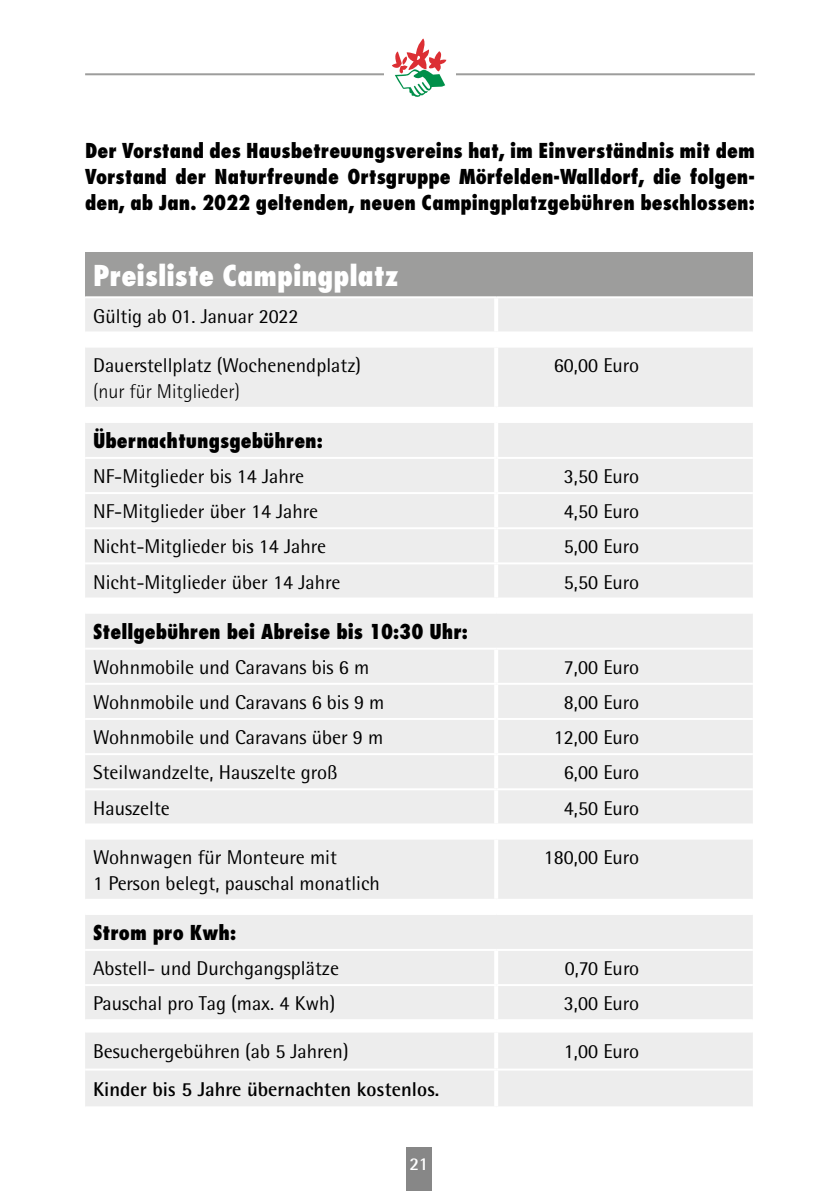
<style>
.page{position:relative;width:840px;height:1191px;background:#fff}
.page>*{position:absolute;margin:0;border:0;box-sizing:border-box;transform-origin:0 0}
.t1{font:800 condensed 28px "Futura";color:#fff}
.t2{font:20px/26px "Rotis Semi Sans";color:#000}
.t3{font:800 condensed 20px/26px "Futura";color:#000;text-align:justify}
.t4{font:700 20px "Rotis Semi Sans";color:#000}
.t5{font:300 20px "Rotis Semi Sans";color:#000}
.t6{font:700 18px "Rotis Semi Sans";color:#fff}
</style>
<div class="page">
<div style="left:406px;top:1147px;width:25px;height:44px;background:#878787"></div>
<hr style="left:85px;top:73px;width:669px;height:2px;background:#9d9d9c">
<div style="left:384px;top:34px;width:71px;height:66px;background:#fff"></div>
<svg style="left:392px;top:39px;width:54px;height:58px"></svg>
<div style="left:85px;top:252px;width:667px;height:45px;background:#9d9d9c"></div>
<div style="left:85px;top:298px;width:667px;height:808px;background:#ededed"></div>
<svg style="left:85px;top:333px;width:667px;height:697px;background:#efefef"></svg>
<hr style="left:494px;top:298px;width:4px;height:33px;background:#fff">
<hr style="left:494px;top:333px;width:4px;height:13px;background:#fff">
<hr style="left:494px;top:348px;width:4px;height:59px;background:#fff">
<hr style="left:494px;top:409px;width:4px;height:12px;background:#fff">
<hr style="left:494px;top:423px;width:4px;height:34px;background:#fff">
<hr style="left:494px;top:459px;width:4px;height:33px;background:#fff">
<hr style="left:494px;top:494px;width:4px;height:33px;background:#fff">
<hr style="left:494px;top:529px;width:4px;height:33px;background:#fff">
<hr style="left:494px;top:564px;width:4px;height:33px;background:#fff">
<hr style="left:494px;top:599px;width:4px;height:13px;background:#fff">
<hr style="left:494px;top:649px;width:4px;height:34px;background:#fff">
<hr style="left:494px;top:685px;width:4px;height:33px;background:#fff">
<hr style="left:494px;top:720px;width:4px;height:33px;background:#fff">
<hr style="left:494px;top:755px;width:4px;height:33px;background:#fff">
<hr style="left:494px;top:790px;width:4px;height:33px;background:#fff">
<hr style="left:494px;top:825px;width:4px;height:12px;background:#fff">
<hr style="left:494px;top:839px;width:4px;height:59px;background:#fff">
<hr style="left:494px;top:900px;width:4px;height:13px;background:#fff">
<hr style="left:494px;top:951px;width:4px;height:33px;background:#fff">
<hr style="left:494px;top:986px;width:4px;height:33px;background:#fff">
<svg style="left:494px;top:1021px;width:4px;height:9px"></svg>
<hr style="left:494px;top:1032px;width:4px;height:36px;background:#fff">
<hr style="left:494px;top:1070px;width:4px;height:36px;background:#fff">
<hr style="left:85px;top:296px;width:411px;height:2px;background:#fff">
<hr style="left:496px;top:296px;width:256px;height:2px;background:#fff">
<hr style="left:85px;top:331px;width:411px;height:2px;background:#fff">
<hr style="left:496px;top:331px;width:256px;height:2px;background:#fff">
<hr style="left:85px;top:346px;width:411px;height:2px;background:#fff">
<hr style="left:496px;top:346px;width:256px;height:2px;background:#fff">
<hr style="left:85px;top:407px;width:411px;height:2px;background:#fff">
<hr style="left:496px;top:407px;width:256px;height:2px;background:#fff">
<hr style="left:85px;top:421px;width:411px;height:2px;background:#fff">
<hr style="left:496px;top:421px;width:256px;height:2px;background:#fff">
<hr style="left:85px;top:457px;width:411px;height:2px;background:#fff">
<hr style="left:496px;top:457px;width:256px;height:2px;background:#fff">
<hr style="left:85px;top:492px;width:411px;height:2px;background:#fff">
<hr style="left:496px;top:492px;width:256px;height:2px;background:#fff">
<hr style="left:85px;top:527px;width:411px;height:2px;background:#fff">
<hr style="left:496px;top:527px;width:256px;height:2px;background:#fff">
<hr style="left:85px;top:562px;width:411px;height:2px;background:#fff">
<hr style="left:496px;top:562px;width:256px;height:2px;background:#fff">
<hr style="left:85px;top:597px;width:411px;height:2px;background:#fff">
<hr style="left:496px;top:597px;width:256px;height:2px;background:#fff">
<hr style="left:85px;top:612px;width:411px;height:2px;background:#fff">
<hr style="left:496px;top:612px;width:256px;height:2px;background:#fff">
<hr style="left:85px;top:647px;width:411px;height:2px;background:#fff">
<hr style="left:496px;top:647px;width:256px;height:2px;background:#fff">
<hr style="left:85px;top:683px;width:411px;height:2px;background:#fff">
<hr style="left:496px;top:683px;width:256px;height:2px;background:#fff">
<hr style="left:85px;top:718px;width:411px;height:2px;background:#fff">
<hr style="left:496px;top:718px;width:256px;height:2px;background:#fff">
<hr style="left:85px;top:753px;width:411px;height:2px;background:#fff">
<hr style="left:496px;top:753px;width:256px;height:2px;background:#fff">
<hr style="left:85px;top:788px;width:411px;height:2px;background:#fff">
<hr style="left:496px;top:788px;width:256px;height:2px;background:#fff">
<hr style="left:85px;top:823px;width:411px;height:2px;background:#fff">
<hr style="left:496px;top:823px;width:256px;height:2px;background:#fff">
<hr style="left:85px;top:837px;width:411px;height:2px;background:#fff">
<hr style="left:496px;top:837px;width:256px;height:2px;background:#fff">
<hr style="left:85px;top:898px;width:411px;height:2px;background:#fff">
<hr style="left:496px;top:898px;width:256px;height:2px;background:#fff">
<hr style="left:85px;top:913px;width:411px;height:2px;background:#fff">
<hr style="left:496px;top:913px;width:256px;height:2px;background:#fff">
<hr style="left:85px;top:949px;width:411px;height:2px;background:#fff">
<hr style="left:496px;top:949px;width:256px;height:2px;background:#fff">
<hr style="left:85px;top:984px;width:411px;height:2px;background:#fff">
<hr style="left:496px;top:984px;width:256px;height:2px;background:#fff">
<hr style="left:85px;top:1019px;width:411px;height:2px;background:#fff">
<hr style="left:496px;top:1019px;width:256px;height:2px;background:#fff">
<hr style="left:85px;top:1030px;width:411px;height:2px;background:#fff">
<hr style="left:496px;top:1030px;width:256px;height:2px;background:#fff">
<hr style="left:85px;top:1068px;width:411px;height:2px;background:#fff">
<hr style="left:496px;top:1068px;width:256px;height:2px;background:#fff">
<p class="t3" style="left:85px;top:137px;width:670px">Der Vorstand des Hausbetreuungsvereins hat, im Einverständnis mit dem Vorstand der Naturfreunde Ortsgruppe Mörfelden-Walldorf, die folgen&shy;den, ab Jan. 2022 geltenden, neuen Campingplatzgebühren beschlossen:</p>
<h1 class="t1" style="left:93px;top:258px;width:307px">Preisliste Campingplatz</h1>
<p class="t2" style="left:93px;top:302px;width:207px">Gültig ab 01. Januar 2022</p>
<p class="t2" style="left:93px;top:352px;width:269px">Dauerstellplatz (Wochenendplatz)</p>
<p class="t5" style="left:93px;top:380px;width:148px">(nur für Mitglieder)</p>
<p class="t2" style="left:553px;top:352px;width:87px">60,00 Euro</p>
<p class="t3" style="left:93px;top:427px;width:231px">Übernachtungsgebühren:</p>
<p class="t2" style="left:93px;top:463px;width:212px">NF-Mitglieder bis 14 Jahre</p>
<p class="t2" style="left:563px;top:463px;width:77px">3,50 Euro</p>
<p class="t2" style="left:93px;top:498px;width:226px">NF-Mitglieder über 14 Jahre</p>
<p class="t2" style="left:563px;top:498px;width:77px">4,50 Euro</p>
<p class="t2" style="left:93px;top:533px;width:234px">Nicht-Mitglieder bis 14 Jahre</p>
<p class="t2" style="left:563px;top:533px;width:77px">5,00 Euro</p>
<p class="t2" style="left:93px;top:568px;width:248px">Nicht-Mitglieder über 14 Jahre</p>
<p class="t2" style="left:563px;top:568px;width:77px">5,50 Euro</p>
<p class="t3" style="left:93px;top:618px;width:376px">Stellgebühren bei Abreise bis 10:30 Uhr:</p>
<p class="t2" style="left:93px;top:654px;width:277px">Wohnmobile und Caravans bis 6 m</p>
<p class="t2" style="left:563px;top:654px;width:77px">7,00 Euro</p>
<p class="t2" style="left:93px;top:689px;width:292px">Wohnmobile und Caravans 6 bis 9 m</p>
<p class="t2" style="left:563px;top:689px;width:77px">8,00 Euro</p>
<p class="t2" style="left:93px;top:724px;width:291px">Wohnmobile und Caravans über 9 m</p>
<p class="t2" style="left:553px;top:724px;width:87px">12,00 Euro</p>
<p class="t2" style="left:93px;top:759px;width:246px">Steilwandzelte, Hauszelte groß</p>
<p class="t2" style="left:563px;top:759px;width:77px">6,00 Euro</p>
<p class="t2" style="left:93px;top:794px;width:78px">Hauszelte</p>
<p class="t2" style="left:563px;top:794px;width:77px">4,50 Euro</p>
<p class="t2" style="left:93px;top:844px;width:288px">Wohnwagen für Monteure mit<br>1 Person belegt, pauschal monatlich</p>
<p class="t2" style="left:543px;top:844px;width:97px">180,00 Euro</p>
<p class="t3" style="left:93px;top:919px;width:144px">Strom pro Kwh:</p>
<p class="t2" style="left:93px;top:955px;width:247px">Abstell- und Durchgangsplätze</p>
<p class="t2" style="left:564px;top:955px;width:76px">0,70 Euro</p>
<p class="t2" style="left:93px;top:990px;width:243px">Pauschal pro Tag (max. 4 Kwh)</p>
<p class="t2" style="left:563px;top:990px;width:77px">3,00 Euro</p>
<p class="t2" style="left:93px;top:1038px;width:257px">Besuchergebühren (ab 5 Jahren)</p>
<p class="t2" style="left:563px;top:1038px;width:77px">1,00 Euro</p>
<p class="t4" style="left:93px;top:1077px;width:347px">Kinder bis 5 Jahre übernachten kostenlos.</p>
<p class="t6" style="left:409px;top:1152px;width:20px">21</p>
</div>
